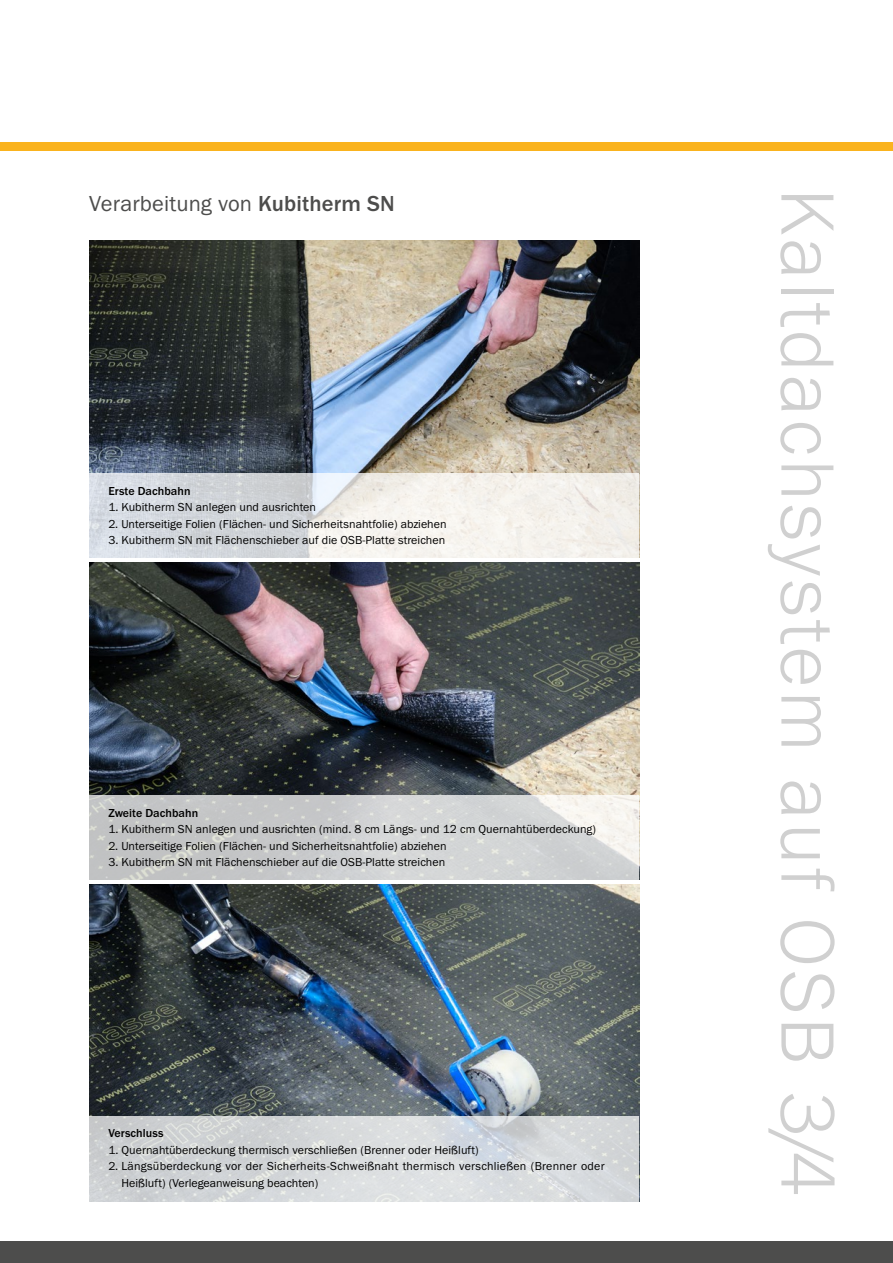
<style>
.page{position:relative;width:893px;height:1263px;background:#fff}
.page>*{position:absolute;margin:0;border:0;box-sizing:border-box;transform-origin:0 0}
.t1{font:300 78px "Franklin Gothic URW";letter-spacing:.05em;color:#d0d0d0}
.t2{font:22.5px "Franklin Gothic URW Boo";letter-spacing:.01em;color:#4d4d4c}
.t3{font:12px/16.5px "Franklin Gothic URW Boo";letter-spacing:.005em;color:#000}
.t4{font:500 12px "Franklin Gothic URW";letter-spacing:.005em;color:#000}
.s1{font-family:"Franklin Gothic URW";font-weight:500}
</style>
<div class="page">
<div style="left:0;top:142px;width:893px;height:8px;background:#fab31e"></div>
<div style="left:0;top:1242px;width:893px;height:21px;background:#4d4d4c"></div>
<img style="left:89px;top:240px;width:550px;height:233px">
<img style="left:89px;top:562px;width:550px;height:233px">
<img style="left:89px;top:884px;width:550px;height:233px">
<svg style="left:89px;top:795px;width:550px;height:85px;background:#cfd0d1"></svg>
<svg style="left:89px;top:473px;width:550px;height:85px"></svg>
<svg style="left:89px;top:1117px;width:550px;height:85px;background:#d5d8da"></svg>
<h2 class="t2" style="left:89px;top:189px;width:307px">Verarbeitung von <span class="s1">Kubitherm SN</span></h2>
<h1 class="t1" style="left:856px;top:188px;width:1010px;rotate:90deg">Kaltdachsystem auf OSB 3/4</h1>
<p class="t4" style="left:108px;top:483px;width:84px">Erste Dachbahn</p>
<p class="t3" style="left:108px;top:499px;width:209px">1. Kubitherm SN anlegen und ausrichten</p>
<p class="t3" style="left:108px;top:515px;width:340px">2. Unterseitige Folien (Flächen- und Sicherheitsnahtfolie) abziehen</p>
<p class="t3" style="left:108px;top:532px;width:338px">3. Kubitherm SN mit Flächenschieber auf die OSB-Platte streichen</p>
<p class="t4" style="left:108px;top:805px;width:91px">Zweite Dachbahn</p>
<p class="t3" style="left:108px;top:821px;width:489px">1. Kubitherm SN anlegen und ausrichten (mind. 8 cm Längs- und 12 cm Quernahtüberdeckung)</p>
<p class="t3" style="left:108px;top:837px;width:340px">2. Unterseitige Folien (Flächen- und Sicherheitsnahtfolie) abziehen</p>
<p class="t3" style="left:108px;top:854px;width:338px">3. Kubitherm SN mit Flächenschieber auf die OSB-Platte streichen</p>
<p class="t4" style="left:108px;top:1126px;width:57px">Verschluss</p>
<p class="t3" style="left:108px;top:1141px;width:372px">1. Quernahtüberdeckung thermisch verschließen (Brenner oder Heißluft)</p>
<p class="t3" style="left:121px;top:1158px;width:485px;text-indent:-13px">2. Längsüberdeckung vor der Sicherheits-Schweißnaht thermisch verschließen (Brenner oder<br>Heißluft) (Verlegeanweisung beachten)</p>
</div>
